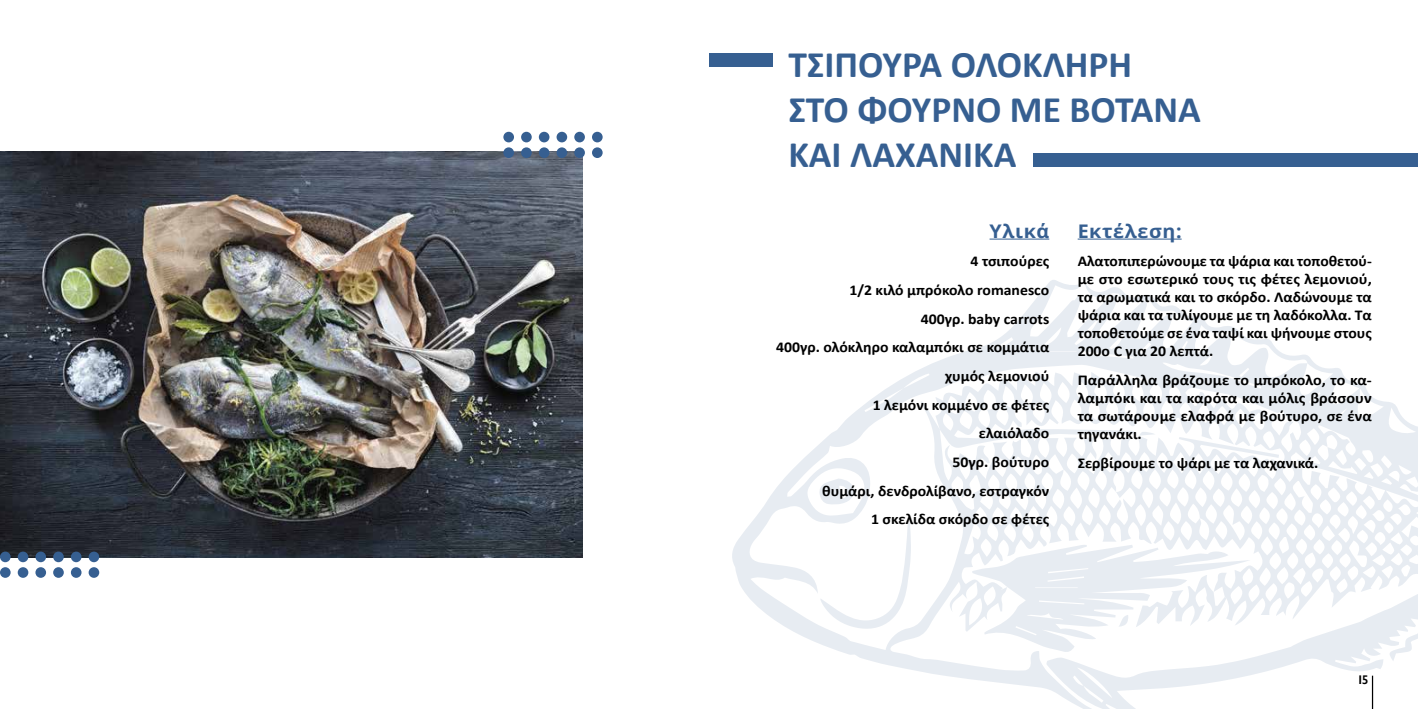
<style>
.page{position:relative;width:1418px;height:709px;background:#fff}
.page>*{position:absolute;margin:0;border:0;box-sizing:border-box;transform-origin:0 0}
.t1{font:700 37.5px/45px "Calibri";color:#365f91}
.t2{font:700 18.75px "Open Sans";letter-spacing:.03em;color:#365f91;scale:1.05 1}
.t3{font:700 15px/28.6px "Calibri";color:#000;text-align:right;scale:1.05 1}
.t4{font:700 15px/18px "Calibri";color:#000;text-align:justify;scale:1.04 1}
.t5{font:700 15px/18px "Calibri";color:#000;text-align:justify;scale:1.07 1}
.t6{font:600 12.5px "Gill Sans Hel";color:#000}
</style>
<div class="page">
<svg style="left:732px;top:280px;width:685px;height:429px"></svg>
<svg style="left:972px;top:544px;width:278px;height:108px"></svg>
<svg style="left:820px;top:522px;width:91px;height:112px"></svg>
<svg style="left:1138px;top:432px;width:17px;height:4px"></svg>
<svg style="left:818px;top:478px;width:36px;height:26px"></svg>
<img style="left:0;top:151px;width:582px;height:407px">
<div style="left:503px;top:132px;width:11px;height:10px;background:#365f91;border-radius:50%"></div>
<div style="left:521px;top:132px;width:10px;height:10px;background:#365f91;border-radius:50%"></div>
<div style="left:539px;top:132px;width:10px;height:10px;background:#365f91;border-radius:50%"></div>
<div style="left:556px;top:132px;width:11px;height:10px;background:#365f91;border-radius:50%"></div>
<div style="left:574px;top:132px;width:11px;height:10px;background:#365f91;border-radius:50%"></div>
<div style="left:592px;top:132px;width:10px;height:10px;background:#365f91;border-radius:50%"></div>
<div style="left:503px;top:147px;width:11px;height:11px;background:#365f91;border-radius:50%"></div>
<div style="left:521px;top:147px;width:10px;height:11px;background:#365f91;border-radius:50%"></div>
<div style="left:539px;top:147px;width:10px;height:11px;background:#365f91;border-radius:50%"></div>
<div style="left:556px;top:147px;width:11px;height:11px;background:#365f91;border-radius:50%"></div>
<div style="left:574px;top:147px;width:11px;height:11px;background:#365f91;border-radius:50%"></div>
<div style="left:592px;top:147px;width:10px;height:11px;background:#365f91;border-radius:50%"></div>
<div style="left:0;top:551px;width:11px;height:11px;background:#365f91;border-radius:50%"></div>
<div style="left:18px;top:551px;width:10px;height:11px;background:#365f91;border-radius:50%"></div>
<div style="left:35px;top:551px;width:11px;height:11px;background:#365f91;border-radius:50%"></div>
<div style="left:53px;top:551px;width:11px;height:11px;background:#365f91;border-radius:50%"></div>
<div style="left:71px;top:551px;width:10px;height:11px;background:#365f91;border-radius:50%"></div>
<div style="left:89px;top:551px;width:10px;height:11px;background:#365f91;border-radius:50%"></div>
<div style="left:0;top:567px;width:11px;height:11px;background:#365f91;border-radius:50%"></div>
<div style="left:18px;top:567px;width:10px;height:11px;background:#365f91;border-radius:50%"></div>
<div style="left:35px;top:567px;width:11px;height:11px;background:#365f91;border-radius:50%"></div>
<div style="left:53px;top:567px;width:11px;height:11px;background:#365f91;border-radius:50%"></div>
<div style="left:71px;top:567px;width:10px;height:11px;background:#365f91;border-radius:50%"></div>
<div style="left:89px;top:567px;width:10px;height:11px;background:#365f91;border-radius:50%"></div>
<div style="left:1033px;top:153px;width:384px;height:14px;background:#365f91"></div>
<div style="left:709px;top:53px;width:63px;height:14px;background:#365f91"></div>
<hr style="left:989px;top:239px;width:60px;height:1px;background:#365f91">
<hr style="left:1077px;top:239px;width:104px;height:1px;background:#365f91">
<h1 class="t1" style="left:788px;top:41px;width:414px">ΤΣΙΠΟΥΡΑ ΟΛΟΚΛΗΡΗ<br>ΣΤΟ ΦΟΥΡΝΟ ΜΕ ΒΟΤΑΝΑ<br>ΚΑΙ ΛΑΧΑΝΙΚΑ</h1>
<p class="t2" style="left:989px;top:218px;width:58px">Υλικά</p>
<p class="t3" style="left:776px;top:247px;width:262px">4 τσιπούρες<br>1/2 κιλό μπρόκολο romanesco<br>400γρ. baby carrots<br>400γρ. ολόκληρο καλαμπόκι σε κομμάτια χυμός λεμονιού<br>1 λεμόνι κομμένο σε φέτες<br>ελαιόλαδο<br>50γρ. βούτυρο<br>θυμάρι, δενδρολίβανο, εστραγκόν<br>1 σκελίδα σκόρδο σε φέτες</p>
<p class="t2" style="left:1077px;top:218px;width:100px">Εκτέλεση:</p>
<p class="t4" style="left:1077px;top:252px;width:284px">Αλατοπιπερώνουμε τα ψάρια και τοποθετού&shy;με στο εσωτερικό τους τις φέτες λεμονιού, τα αρωματικά και το σκόρδο. Λαδώνουμε τα ψάρια και τα τυλίγουμε με τη λαδόκολλα. Τα τοποθετούμε σε ένα ταψί και ψήνουμε στους 200ο C για 20 λεπτά.</p>
<p class="t5" style="left:1077px;top:371px;width:276px">Παράλληλα βράζουμε το μπρόκολο, το κα&shy;λαμπόκι και τα καρότα και μόλις βράσουν τα σωτάρουμε ελαφρά με βούτυρο, σε ένα τηγανάκι.</p>
<p class="t3" style="left:1077px;top:448px;width:231px">Σερβίρουμε το ψάρι με τα λαχανικά.</p>
<p class="t6" style="left:1358px;top:673px;width:11px">15</p>
</div>
